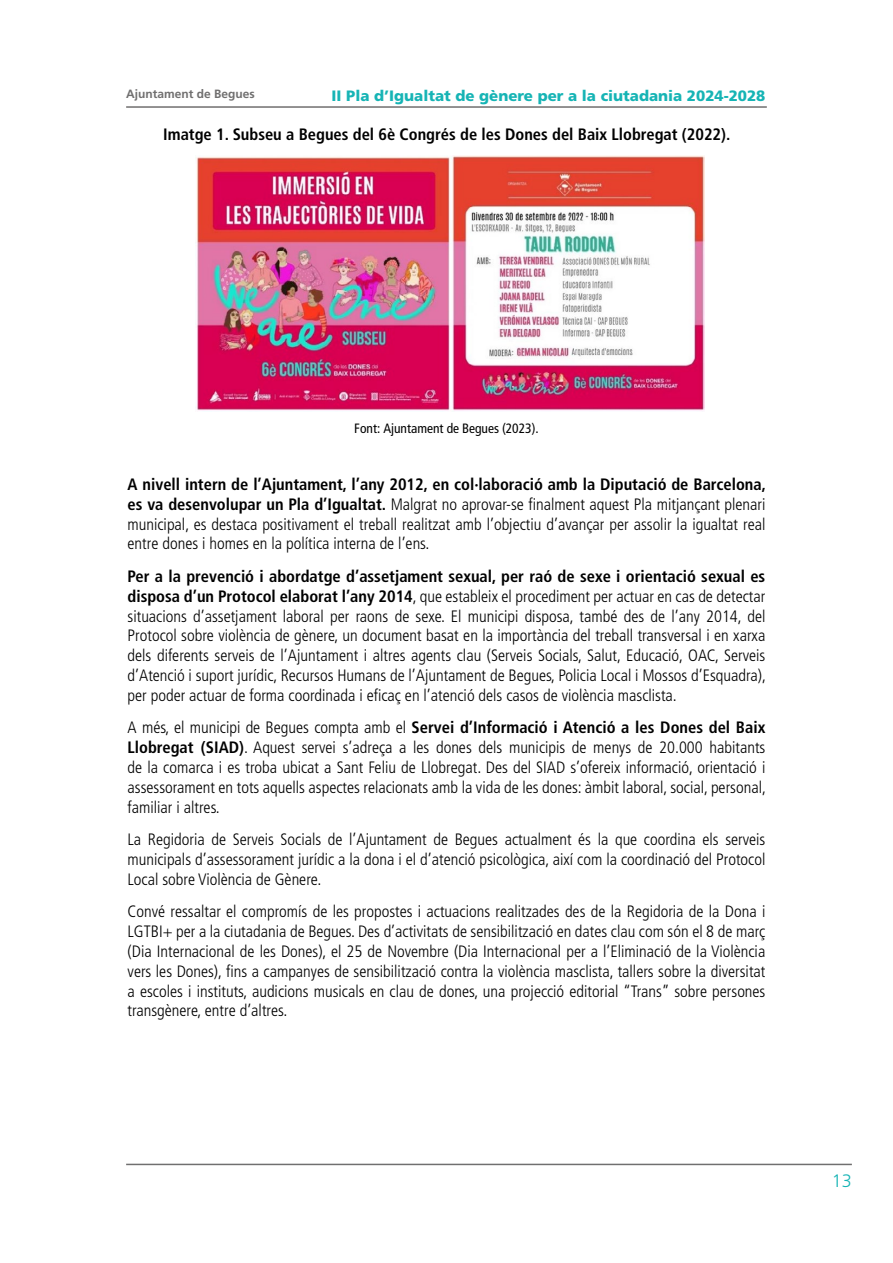
<style>
.page{position:relative;width:893px;height:1263px;background:#fff}
.page>*{position:absolute;margin:0;border:0;box-sizing:border-box;transform-origin:0 0}
.t1{font:300 18px "Frutiger";color:#16b4b5}
.t2{font:300 condensed 16.5px/19.8px "Frutiger";color:#000;text-align:justify}
.t3{font:700 condensed 16.5px "Frutiger";color:#000}
.t4{font:900 15px "Frutiger";color:#16b4b5}
.t5{font:13.5px "Frutiger LT 57 Cn";color:#000}
.t6{font:700 12px "Frutiger";color:#706f6f}
.s1{font-weight:700}
</style>
<div class="page">
<hr style="left:126px;top:106px;width:641px;height:2px;background:#706f6f">
<hr style="left:126px;top:1164px;width:726px;height:1px;background:#706f6f">
<img style="left:196px;top:156px;width:508px;height:255px">
<p class="t6" style="left:126px;top:87px;width:130px">Ajuntament de Begues</p>
<p class="t3" style="left:163px;top:124px;width:569px">Imatge 1. Subseu a Begues del 6è Congrés de les Dones del Baix Llobregat (2022).</p>
<p class="t4" style="left:332px;top:87px;width:435px">II Pla d’Igualtat de gènere per a la ciutadania 2024-2028</p>
<p class="t5" style="left:354px;top:420px;width:186px">Font: Ajuntament de Begues (2023).</p>
<p class="t2" style="left:128px;top:475px;width:640px"><span class="s1">A nivell intern de l’Ajuntament, l’any 2012, en col·laboració amb la Diputació de Barcelona, es va desenvolupar un Pla d’Igualtat.</span> Malgrat no aprovar-se finalment aquest Pla mitjançant plenari municipal, es destaca positivament el treball realitzat amb l’objectiu d’avançar per assolir la igualtat real entre dones i homes en la política interna de l’ens.</p>
<p class="t2" style="left:128px;top:567px;width:640px"><span class="s1">Per a la prevenció i abordatge d’assetjament sexual, per raó de sexe i orientació sexual es disposa d’un Protocol elaborat l’any 2014</span>, que estableix el procediment per actuar en cas de detectar situacions d’assetjament laboral per raons de sexe. El municipi disposa, també des de l’any 2014, del Protocol sobre violència de gènere, un document basat en la importància del treball transversal i en xarxa dels diferents serveis de l’Ajuntament i altres agents clau (Serveis Socials, Salut, Educació, OAC, Serveis d’Atenció i suport jurídic, Recursos Humans de l’Ajuntament de Begues, Policia Local i Mossos d’Esquadra), per poder actuar de forma coordinada i eficaç en l’atenció dels casos de violència masclista.</p>
<p class="t2" style="left:128px;top:718px;width:640px">A més, el municipi de Begues compta amb el <span class="s1">Servei d’Informació i Atenció a les Dones del Baix Llobregat (SIAD)</span>. Aquest servei s’adreça a les dones dels municipis de menys de 20.000 habitants de la comarca i es troba ubicat a Sant Feliu de Llobregat. Des del SIAD s’ofereix informació, orientació i assessorament en tots aquells aspectes relacionats amb la vida de les dones: àmbit laboral, social, personal, familiar i altres.</p>
<p class="t2" style="left:128px;top:830px;width:639px">La Regidoria de Serveis Socials de l’Ajuntament de Begues actualment és la que coordina els serveis municipals d’assessorament jurídic a la dona i el d’atenció psicològica, així com la coordinació del Protocol Local sobre Violència de Gènere.</p>
<p class="t2" style="left:128px;top:902px;width:639px">Convé ressaltar el compromís de les propostes i actuacions realitzades des de la Regidoria de la Dona i LGTBI+ per a la ciutadania de Begues. Des d’activitats de sensibilització en dates clau com són el 8 de març (Dia Internacional de les Dones), el 25 de Novembre (Dia Internacional per a l’Eliminació de la Violència vers les Dones), fins a campanyes de sensibilització contra la violència masclista, tallers sobre la diversitat a escoles i instituts, audicions musicals en clau de dones, una projecció editorial “Trans” sobre persones transgènere, entre d’altres.</p>
<p class="t1" style="left:832px;top:1171px;width:22px">13</p>
</div>
